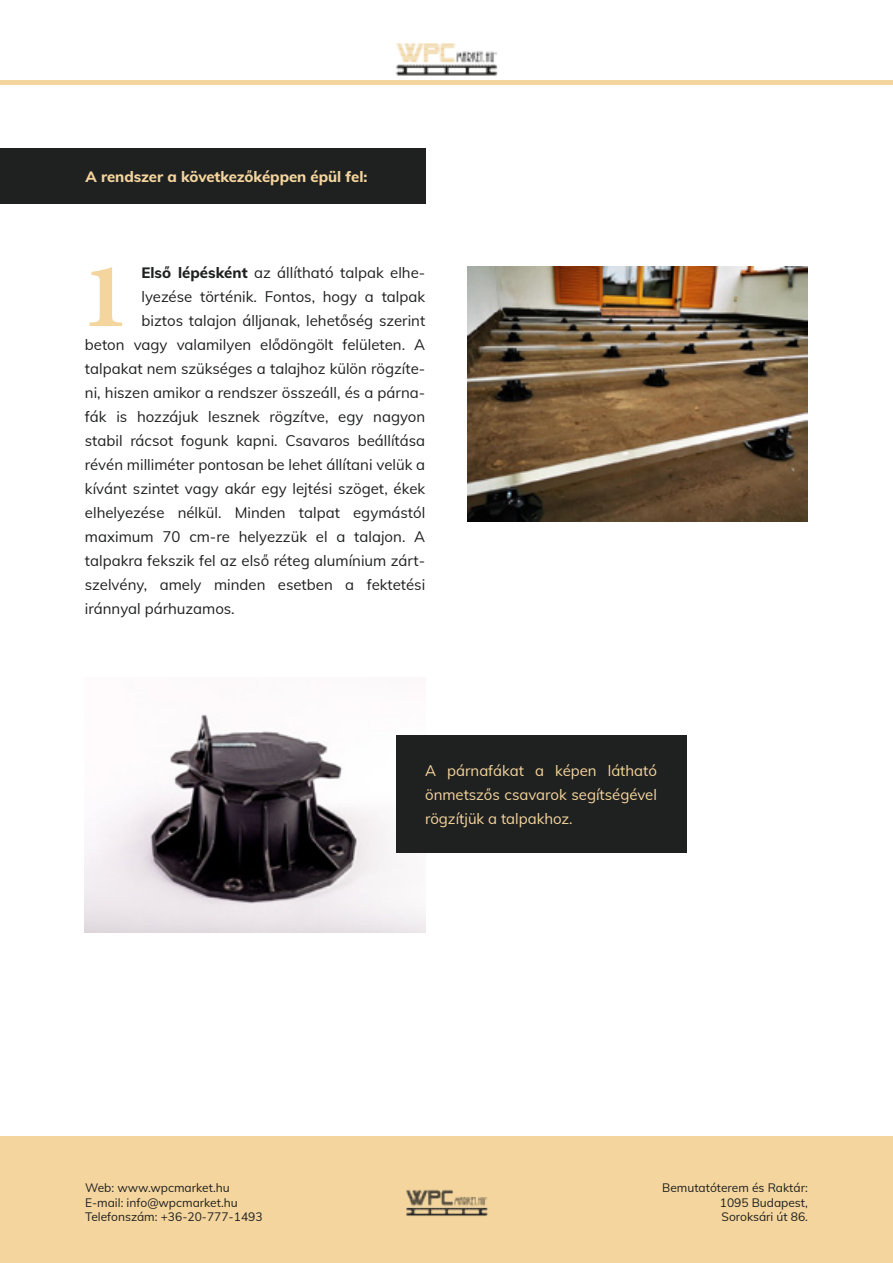
<style>
.page{position:relative;width:893px;height:1263px;background:#fff}
.page>*{position:absolute;margin:0;border:0;box-sizing:border-box;transform-origin:0 0}
.t1{font:15px "Muli";color:#1f2020}
.t2{font:15px/24px "Muli";color:#f4d59d;text-align:justify}
.t3{font:800 15px "Muli";letter-spacing:-.005em;color:#f4d59d}
.t4{font:12px/14.4px "Muli";color:#1f2020}
.s1{font-weight:800}
</style>
<div class="page">
<div style="left:0;top:1136px;width:893px;height:127px;background:#f4d59d"></div>
<img style="left:406px;top:1190px;width:82px;height:27px">
<div style="left:0;top:149px;width:425px;height:55px;background:#1f2020"></div>
<hr style="left:0;top:81px;width:893px;height:4px;background:#f4d59d">
<img style="left:395px;top:43px;width:103px;height:33px">
<img style="left:85px;top:714px;width:340px;height:219px">
<img style="left:468px;top:266px;width:340px;height:255px">
<div style="left:397px;top:735px;width:290px;height:117px;background:#1f2020"></div>
<p class="t3" style="left:86px;top:166px;width:283px">A rendszer a következőképpen épül fel:</p>
<p class="t1" style="left:141px;top:262px;width:285px"><span class="s1">Első lépésként</span> az állítható talpak elhe-</p>
<p class="t1" style="left:141px;top:286px;width:285px">lyezése történik. Fontos, hogy a talpak</p>
<p class="t1" style="left:141px;top:310px;width:285px">biztos talajon álljanak, lehetőség szerint</p>
<p class="t1" style="left:85px;top:334px;width:342px">beton vagy valamilyen elődöngölt felületen. A</p>
<p class="t1" style="left:85px;top:358px;width:342px">talpakat nem szükséges a talajhoz külön rögzíte-</p>
<p class="t1" style="left:85px;top:382px;width:342px">ni, hiszen amikor a rendszer összeáll, és a párna-</p>
<p class="t1" style="left:85px;top:406px;width:342px">fák is hozzájuk lesznek rögzítve, egy nagyon</p>
<p class="t1" style="left:85px;top:430px;width:342px">stabil rácsot fogunk kapni. Csavaros beállítása</p>
<p class="t1" style="left:85px;top:454px;width:342px">révén milliméter pontosan be lehet állítani velük a</p>
<p class="t1" style="left:85px;top:478px;width:342px">kívánt szintet vagy akár egy lejtési szöget, ékek</p>
<p class="t1" style="left:85px;top:502px;width:342px">elhelyezése nélkül. Minden talpat egymástól</p>
<p class="t1" style="left:85px;top:526px;width:342px">maximum 70 cm-re helyezzük el a talajon. A</p>
<p class="t1" style="left:85px;top:550px;width:342px">talpakra fekszik fel az első réteg alumínium zárt-</p>
<p class="t1" style="left:85px;top:574px;width:342px">szelvény, amely minden esetben a fektetési</p>
<p class="t1" style="left:85px;top:598px;width:151px">iránnyal párhuzamos.</p>
<p class="t2" style="left:425px;top:757px;width:233px">A párnafákat a képen látható önmetszős csavarok segítségével rögzítjük a talpakhoz.</p>
<p class="t4" style="left:85px;top:1180px;width:179px">Web: www.wpcmarket.hu<br>E-mail: info@wpcmarket.hu<br>Telefonszám: +36-20-777-1493</p>
<p class="t4" style="left:720px;top:1180px;width:90px;text-align:justify;text-indent:-58px">Bemutatóterem és Raktár:<br>1095 Budapest, Soroksári út 86.</p>
</div>
